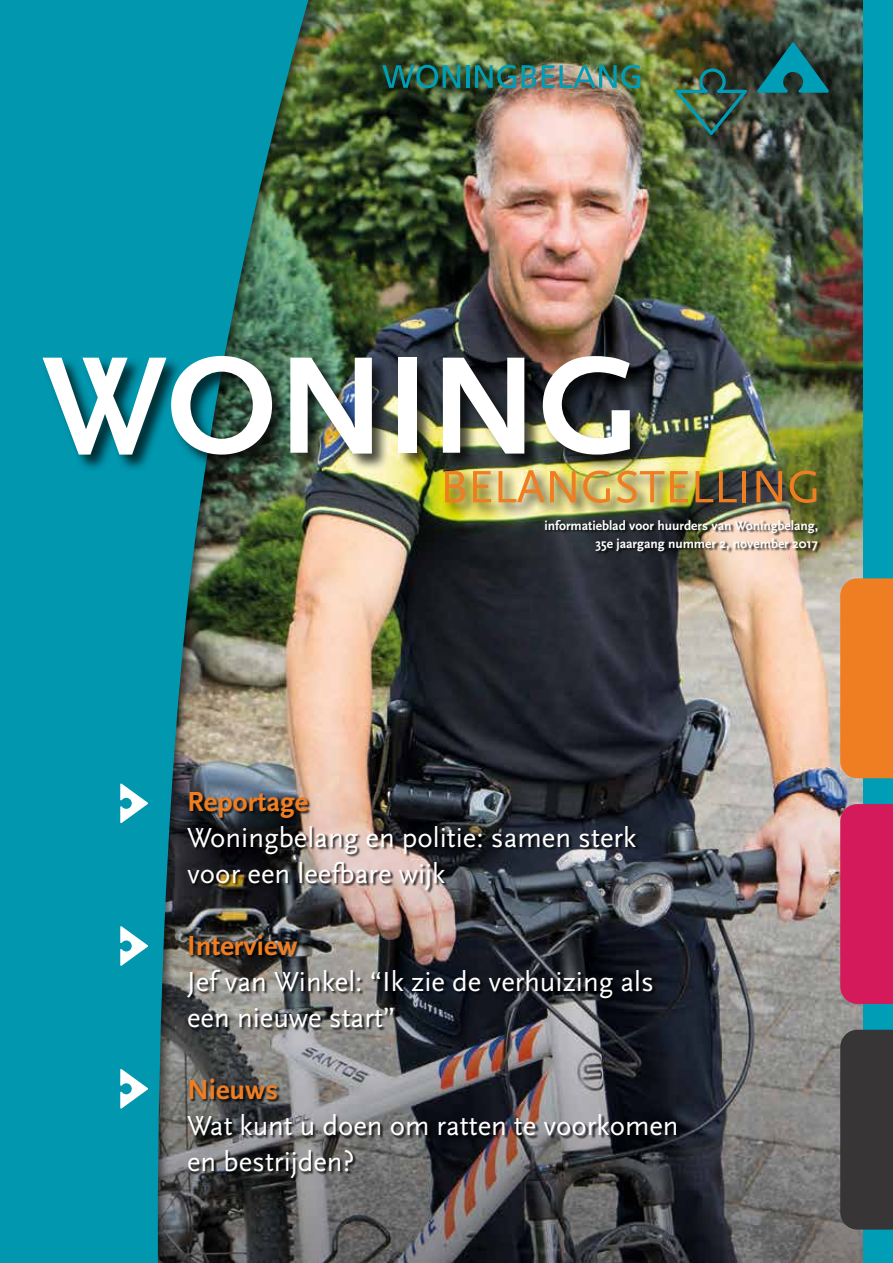
<style>
.page{position:relative;width:893px;height:1263px;background:#fff}
.page>*{position:absolute;margin:0;border:0;box-sizing:border-box;transform-origin:0 0}
.t1{font:28.8px/36px "Scala Sans";color:#fff}
.t2{font:700 28.8px "Scala Sans";color:#ef7d21}
.t3{font:700 13.5px/18px "Scala Sans";color:#fff;text-align:right}
</style>
<div class="page">
<img style="left:332px;top:0;width:531px;height:1263px">
<div style="left:863px;top:0;width:30px;height:1263px;background:#009db7"></div>
<svg style="left:382px;top:65px;width:78px;height:23px;background:#20675c"></svg>
<hr style="left:466px;top:65px;width:3px;height:23px;background:#009db7">
<svg style="left:475px;top:65px;width:41px;height:23px"></svg>
<svg style="left:522px;top:65px;width:14px;height:23px"></svg>
<img style="left:542px;top:65px;width:98px;height:23px">
<img style="left:675px;top:43px;width:154px;height:92px">
<img style="left:315px;top:0;width:17px;height:1263px">
<img style="left:0;top:0;width:315px;height:1263px">
<div style="left:840px;top:578px;width:53px;height:200px;background:#ef7d21"></div>
<div style="left:840px;top:804px;width:53px;height:200px;background:#d51a5b"></div>
<div style="left:840px;top:1030px;width:53px;height:199px;background:#373536"></div>
<svg style="left:120px;top:783px;width:28px;height:40px"></svg>
<div style="left:187px;top:793px;width:493px;height:389px;background:#000;opacity:.8"></div>
<svg style="left:120px;top:926px;width:28px;height:40px"></svg>
<svg style="left:120px;top:1069px;width:28px;height:39px"></svg>
<div style="left:43px;top:355px;width:604px;height:117px;background:#000;opacity:.7"></div>
<svg style="left:43px;top:356px;width:229px;height:99px"></svg>
<img style="left:290px;top:358px;width:82px;height:96px">
<div style="left:398px;top:358px;width:18px;height:95px;background:#fff"></div>
<svg style="left:443px;top:358px;width:81px;height:96px"></svg>
<svg style="left:543px;top:356px;width:87px;height:99px"></svg>
<div style="left:443px;top:468px;width:389px;height:50px;background:#000;opacity:.7"></div>
<svg style="left:445px;top:471px;width:20px;height:31px"></svg>
<svg style="left:473px;top:471px;width:18px;height:31px"></svg>
<svg style="left:499px;top:470px;width:45px;height:32px"></svg>
<svg style="left:550px;top:471px;width:26px;height:32px"></svg>
<svg style="left:583px;top:471px;width:27px;height:32px"></svg>
<svg style="left:617px;top:471px;width:47px;height:32px;background:#d6b167"></svg>
<svg style="left:670px;top:471px;width:18px;height:31px"></svg>
<svg style="left:695px;top:471px;width:18px;height:31px"></svg>
<svg style="left:719px;top:471px;width:18px;height:31px"></svg>
<hr style="left:742px;top:471px;width:4px;height:31px;background:#ef7d21">
<svg style="left:756px;top:471px;width:26px;height:32px"></svg>
<svg style="left:790px;top:471px;width:26px;height:32px"></svg>
<div style="left:545px;top:520px;width:277px;height:35px;background:#000;opacity:.8"></div>
<p class="t3" style="left:544px;top:517px;width:275px">informatieblad voor huurders van Woningbelang,<br>35e jaargang nummer 2, november 2017</p>
<p class="t2" style="left:187px;top:786px;width:123px">Reportage</p>
<p class="t1" style="left:187px;top:820px;width:451px">Woningbelang en politie: samen sterk voor een leefbare wijk</p>
<p class="t2" style="left:187px;top:930px;width:112px">Interview</p>
<p class="t1" style="left:187px;top:964px;width:468px">Jef van Winkel: “Ik zie de verhuizing als een nieuwe start”</p>
<p class="t2" style="left:187px;top:1074px;width:93px">Nieuws</p>
<p class="t1" style="left:187px;top:1108px;width:493px">Wat kunt u doen om ratten te voorkomen en bestrijden?</p>
</div>
